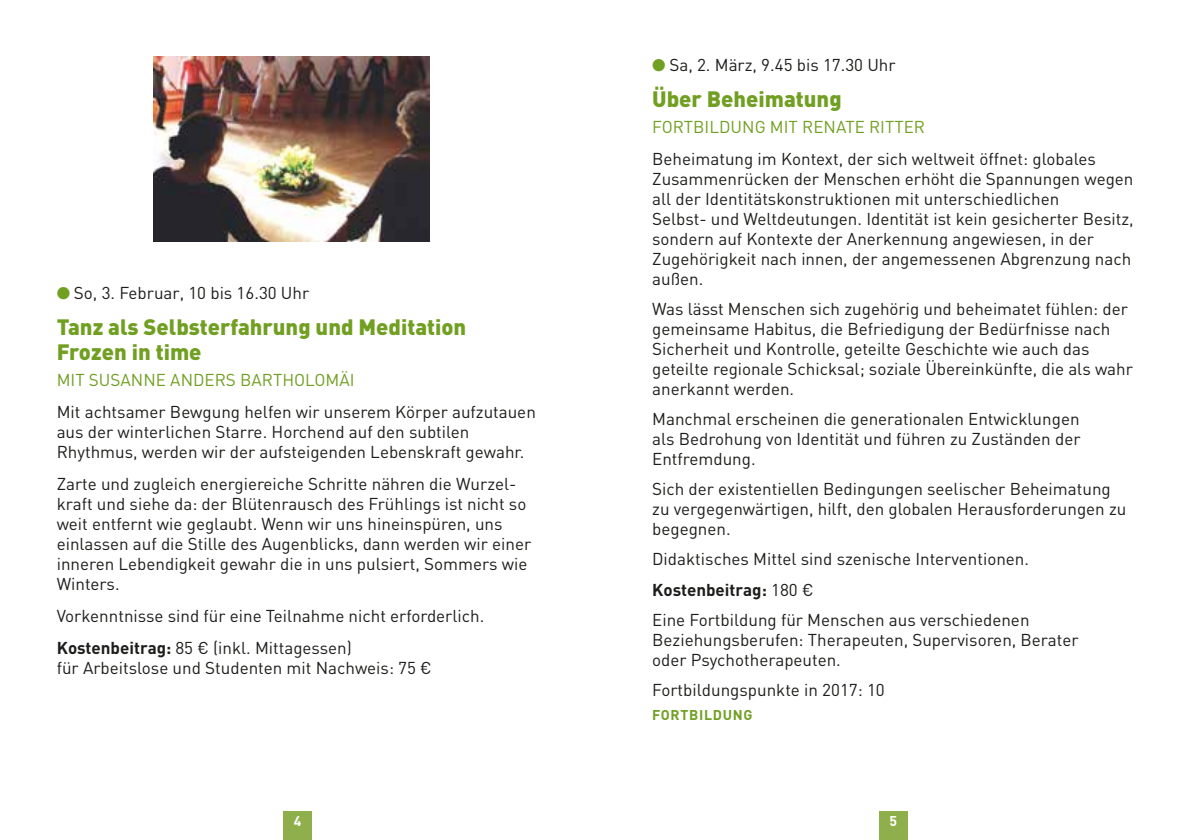
<style>
.page{position:relative;width:1191px;height:840px;background:#fff}
.page>*{position:absolute;margin:0;border:0;box-sizing:border-box;transform-origin:0 0}
.t1{font:900 22px/24px "DIN";color:#719f22}
.t2{font:17px/20px "DIN";color:#1d1d1b}
.t3{font:17px "DIN";color:#719f22}
.t4{font:700 14px "DIN";letter-spacing:.05em;color:#719f22}
.t5{font:14px "DIN Bold SC880";color:#fff}
.s1{color:#719f22}
.s2{font-weight:700}
</style>
<div class="page">
<div style="left:283px;top:811px;width:29px;height:28px;background:#8faf4c"></div>
<div style="left:879px;top:811px;width:28px;height:28px;background:#8faf4c"></div>
<img style="left:153px;top:57px;width:276px;height:184px">
<p class="t2" style="left:57px;top:283px;width:254px"><span class="s1">●</span> So, 3. Februar, 10 bis 16.30 Uhr</p>
<p class="t1" style="left:57px;top:314px;width:411px">Tanz als Selbsterfahrung und Meditation<br>Frozen in time</p>
<p class="t3" style="left:57px;top:368px;width:217px">m it Susanne Anders Bartho</p>
<p class="t3" style="left:305px;top:368px;width:51px">lomäi</p>
<p class="t2" style="left:57px;top:401px;width:481px">Mit achtsamer Bewgung helfen wir unserem Körper aufzutauen aus der winterlichen Starre. Horchend auf den subtilen<br>Rhythmus, werden wir der aufsteigenden Lebenskraft gewahr.</p>
<p class="t2" style="left:57px;top:473px;width:476px">Zarte und zugleich energiereiche Schritte nähren die Wurzel&shy;kraft und siehe da: der Blütenrausch des Frühlings ist nicht so weit entfernt wie geglaubt. Wenn wir uns hineinspüren, uns einlassen auf die Stille des Augenblicks, dann werden wir einer inneren Lebendigkeit gewahr die in uns pulsiert, Sommers wie Winters.</p>
<p class="t2" style="left:57px;top:599px;width:429px;line-height:32px">Vorkenntnisse sind für eine Teilnahme nicht erforderlich.<br><span class="s2">Kostenbeitrag:</span> 85 € (inkl. Mittagessen)</p>
<p class="t2" style="left:57px;top:657px;width:376px">für Arbeitslose und Studenten mit Nachweis: 75 €</p>
<p class="t2" style="left:652px;top:54px;width:245px"><span class="s1">●</span> Sa, 2. März, 9.45 bis 17.30 Uhr</p>
<p class="t1" style="left:652px;top:86px;width:191px">Über Beheimatung</p>
<p class="t3" style="left:652px;top:116px;width:21px">Fortb</p>
<p class="t3" style="left:704px;top:116px;width:218px">ildu ng m it Renate Ritter</p>
<p class="t2" style="left:652px;top:148px;width:483px">Beheimatung im Kontext, der sich weltweit öffnet: globales Zusammenrücken der Menschen erhöht die Spannungen wegen all der Identitätskonstruktionen mit unterschiedlichen<br>Selbst- und Weltdeutungen. Identität ist kein gesicherter Besitz, sondern auf Kontexte der Anerkennung angewiesen, in der Zugehörigkeit nach innen, der angemessenen Abgrenzung nach außen.</p>
<p class="t2" style="left:652px;top:298px;width:482px">Was lässt Menschen sich zugehörig und beheimatet fühlen: der gemeinsame Habitus, die Befriedigung der Bedürfnisse nach Sicherheit und Kontrolle, geteilte Geschichte wie auch das geteilte regionale Schicksal; soziale Übereinkünfte, die als wahr anerkannt werden.</p>
<p class="t2" style="left:652px;top:408px;width:430px;text-align:justify">Manchmal erscheinen die generationalen Entwicklungen als Bedrohung von Identität und führen zu Zuständen der Entfremdung.</p>
<p class="t2" style="left:652px;top:478px;width:476px">Sich der existentiellen Bedingungen seelischer Beheimatung zu vergegenwärtigen, hilft, den globalen Herausforderungen zu begegnen.</p>
<p class="t2" style="left:652px;top:543px;width:379px;line-height:30px">Didaktisches Mittel sind szenische I nterventionen.<br><span class="s2">Kostenbeitrag:</span> 180 €<br>Eine Fortbildung für Menschen aus verschiedenen</p>
<p class="t2" style="left:652px;top:628px;width:428px">Beziehungsberufen: Therapeuten, Supervisoren, Berater oder Psychotherapeuten.</p>
<p class="t2" style="left:652px;top:678px;width:234px">Fortbildungspunkte in 2017: 10</p>
<p class="t4" style="left:652px;top:705px;width:102px">Fortbildung</p>
<p class="t5" style="left:294px;top:811px;width:9px">4</p>
<p class="t5" style="left:889px;top:811px;width:9px">5</p>
</div>
